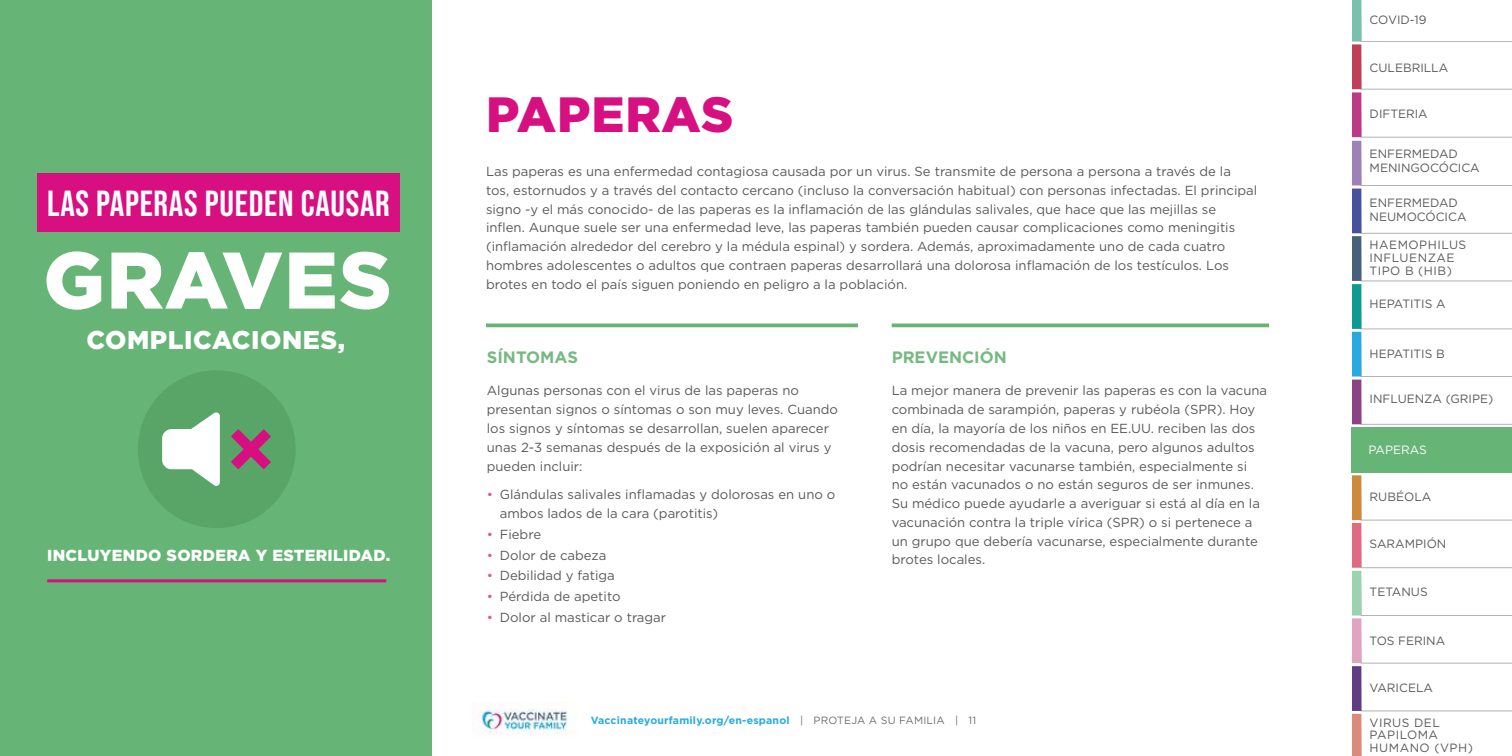
<style>
.page{position:relative;width:1512px;height:756px;background:#fff}
.page>*{position:absolute;margin:0;border:0;box-sizing:border-box;transform-origin:0 0}
.t1{font:900 80.1px "Gotham";letter-spacing:.02em;color:#fff}
.t2{font:900 49.5px "Gotham";letter-spacing:.015em;color:#d71081}
.t3{font:36.3px "Bebas Neue";letter-spacing:.02em;color:#fff}
.t4{font:900 25.65px "Gotham";letter-spacing:.02em;color:#fff}
.t5{font:700 16.5px "Gotham";color:#76b982}
.t6{font:900 16.05px "Gotham";letter-spacing:.02em;color:#fff}
.t7{font:13.2px/18.8px "Gotham";color:#58595b}
.t8{font:12px/14.2px "Gotham";color:#58595b}
.t9{font:12px/12.8px "Gotham";letter-spacing:.04em;color:#58595b}
.t10{font:12px "Gotham";color:#fff}
.t11{font:700 10.5px "Gotham";letter-spacing:.02em;color:#28aae1}
.s1{color:#dd5896}
.s2{font-weight:400;color:#6d6e71}
</style>
<div class="page">
<svg style="left:1352px;top:0;width:160px;height:756px"></svg>
<img style="left:472px;top:703px;width:99px;height:32px">
<div style="left:0;top:0;width:432px;height:756px;background:#66b476"></div>
<div style="left:37px;top:173px;width:363px;height:59px;background:#d70f81"></div>
<div style="left:138px;top:370px;width:158px;height:158px;background:#59a568;border-radius:50%"></div>
<hr style="left:47px;top:579px;width:339px;height:3px;background:#d70f81">
<svg style="left:162px;top:412px;width:58px;height:74px"></svg>
<svg style="left:231px;top:429px;width:40px;height:40px"></svg>
<hr style="left:892px;top:324px;width:377px;height:3px;background:#66b476">
<hr style="left:486px;top:324px;width:372px;height:3px;background:#66b476">
<div style="left:1352px;top:427px;width:160px;height:45px;background:#66b476"></div>
<h3 class="t3" style="left:47px;top:183px;width:344px">LAS PAPERAS PUEDEN CAUSAR</h3>
<h1 class="t1" style="left:43px;top:225px;width:350px">GRAVES</h1>
<h3 class="t4" style="left:86px;top:322px;width:260px">COMPLICACIONES,</h3>
<p class="t6" style="left:47px;top:544px;width:345px">INCLUYENDO SORDERA Y ESTERILIDAD.</p>
<h2 class="t2" style="left:486px;top:81px;width:249px">PAPERAS</h2>
<p class="t7" style="left:486px;top:162px;width:773px">Las paperas es una enfermedad contagiosa causada por un virus. Se transmite de persona a persona a través de la tos, estornudos y a través del contacto cercano (incluso la conversación habitual) con personas infectadas. El principal signo -y el más conocido- de las paperas es la inflamación de las glándulas salivales, que hace que las mejillas se inflen. Aunque suele ser una enfermedad leve, las paperas también pueden causar complicaciones como meningitis (inflamación alrededor del cerebro y la médula espinal) y sordera. Además, aproximadamente uno de cada cuatro hombres adolescentes o adultos que contraen paperas desarrollará una dolorosa inflamación de los testículos. Los brotes en todo el país siguen poniendo en peligro a la población.</p>
<p class="t5" style="left:487px;top:346px;width:93px">SÍNTOMAS</p>
<p class="t7" style="left:487px;top:381px;width:353px">Algunas personas con el virus de las paperas no presentan signos o síntomas o son muy leves. Cuando los signos y síntomas se desarrollan, suelen aparecer unas 2-3 semanas después de la exposición al virus y pueden incluir:</p>
<p class="t7" style="left:500px;top:485px;width:337px;text-indent:-13px"><span class="s1">•</span> Glándulas salivales inflamadas y dolorosas en uno o ambos lados de la cara (parotitis)</p>
<p class="t7" style="left:487px;top:524px;width:56px"><span class="s1">•</span> Fiebre</p>
<p class="t7" style="left:487px;top:545px;width:121px"><span class="s1">•</span> Dolor de cabeza</p>
<p class="t7" style="left:487px;top:566px;width:129px"><span class="s1">•</span> Debilidad y fatiga</p>
<p class="t7" style="left:487px;top:587px;width:135px"><span class="s1">•</span> Pérdida de apetito</p>
<p class="t7" style="left:487px;top:608px;width:181px"><span class="s1">•</span> Dolor al masticar o tragar</p>
<p class="t5" style="left:892px;top:346px;width:117px">PREVENCIÓN</p>
<p class="t7" style="left:892px;top:381px;width:377px">La mejor manera de prevenir las paperas es con la vacuna combinada de sarampión, paperas y rubéola (SPR). Hoy en día, la mayoría de los niños en EE.UU. reciben las dos dosis recomendadas de la vacuna, pero algunos adultos podrían necesitar vacunarse también, especialmente si<br>no están vacunados o no están seguros de ser inmunes.<br>Su médico puede ayudarle a averiguar si está al día en la vacunación contra la triple vírica (SPR) o si pertenece a un grupo que debería vacunarse, especialmente durante brotes locales.</p>
<p class="t11" style="left:591px;top:714px;width:387px">Vaccinateyourfamily.org/en-espanol <span class="s2">| PROTEJA A SU FAMILIA | 11</span></p>
<p class="t8" style="left:1370px;top:13px;width:58px">COVID-19</p>
<p class="t8" style="left:1370px;top:60px;width:80px">CULEBRILLA</p>
<p class="t8" style="left:1370px;top:107px;width:60px">DIFTERIA</p>
<p class="t8" style="left:1370px;top:146px;width:112px">ENFERMEDAD<br>MENINGOCÓCICA</p>
<p class="t8" style="left:1370px;top:196px;width:98px">ENFERMEDAD<br>NEUMOCÓCICA</p>
<p class="t9" style="left:1370px;top:239px;width:98px">HAEMOPHILUS<br>INFLUENZAE<br>TIPO B (HIB)</p>
<p class="t8" style="left:1370px;top:296px;width:77px">HEPATITIS A</p>
<p class="t8" style="left:1370px;top:346px;width:77px">HEPATITIS B</p>
<p class="t8" style="left:1370px;top:392px;width:125px">INFLUENZA (GRIPE)</p>
<p class="t10" style="left:1368px;top:442px;width:60px">PAPERAS</p>
<p class="t8" style="left:1370px;top:489px;width:63px">RUBÉOLA</p>
<p class="t8" style="left:1370px;top:536px;width:78px">SARAMPIÓN</p>
<p class="t8" style="left:1370px;top:584px;width:60px">TETANUS</p>
<p class="t8" style="left:1370px;top:633px;width:77px">TOS FERINA</p>
<p class="t8" style="left:1370px;top:680px;width:65px">VARICELA</p>
<p class="t9" style="left:1370px;top:716px;width:105px">VIRUS DEL<br>PAPILOMA<br>HUMANO (VPH)</p>
</div>
